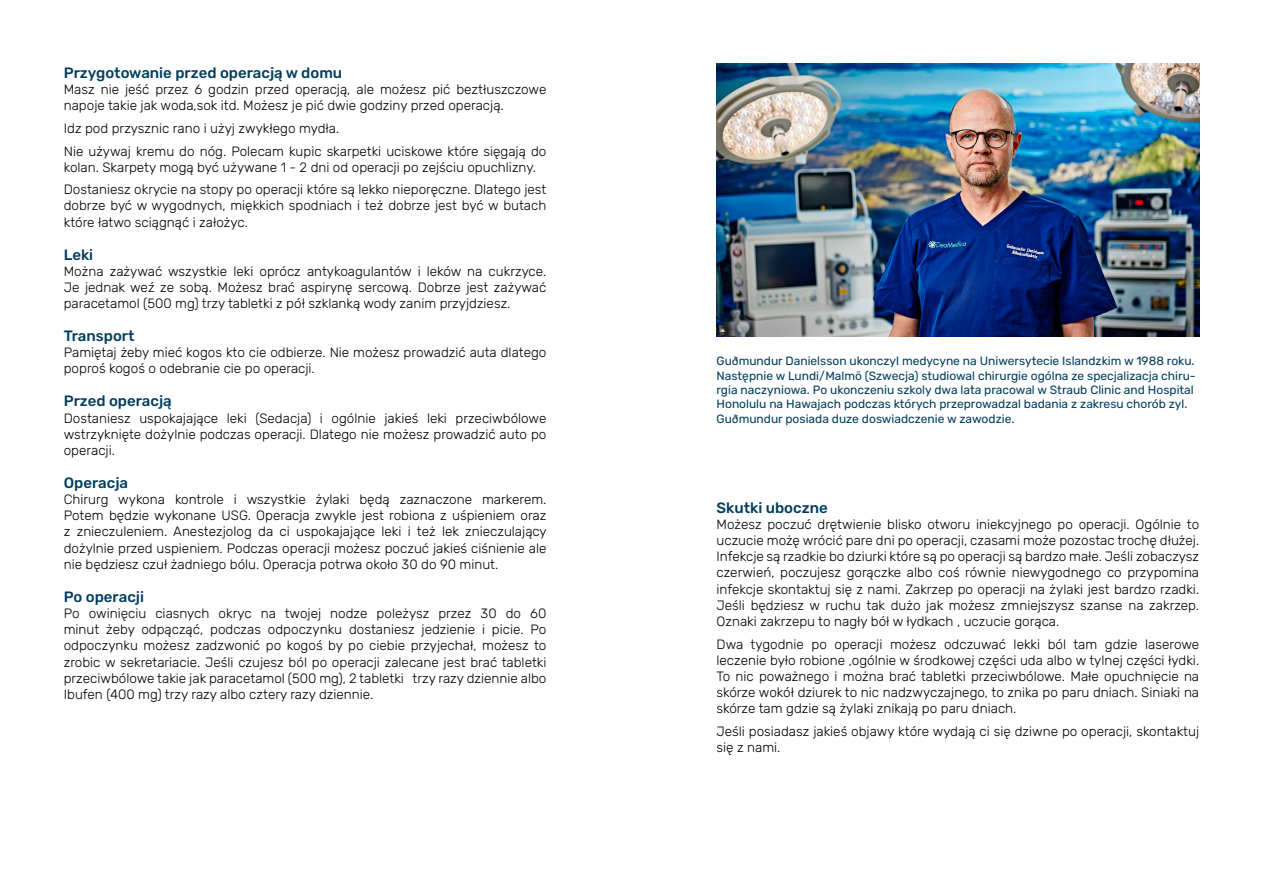
<style>
.page{position:relative;width:1263px;height:893px;background:#fff}
.page>*{position:absolute;margin:0;border:0;box-sizing:border-box;transform-origin:0 0}
.t1{font:500 15px "Rubik";color:#003e5d}
.t2{font:300 13.5px/16.2px "Rubik";color:#000}
.t3{font:12px/14.4px "Rubik";color:#003e5d}
</style>
<div class="page">
<img style="left:716px;top:64px;width:483px;height:273px">
<p class="t1" style="left:64px;top:64px;width:280px">Przygotowanie przed operacją w domu</p>
<p class="t2" style="left:64px;top:82px;width:484px">Masz nie jeść przez 6 godzin przed operacją, ale możesz pić beztłuszczowe napoje takie jak woda,sok itd. Możesz je pić dwie godziny przed operacją.</p>
<p class="t2" style="left:64px;top:117px;width:484px;line-height:22.5px">Idz pod przysznic rano i użyj zwykłego mydła.<br>Nie używaj kremu do nóg. Polecam kupic skarpetki uciskowe które sięgają do</p>
<p class="t2" style="left:64px;top:156px;width:484px;line-height:22.5px">kolan. Skarpety mogą być używane 1 - 2 dni od operacji po zejściu opuchlizny.<br>Dostaniesz okrycie na stopy po operacji które są lekko nieporęczne. Dlatego jest</p>
<p class="t2" style="left:64px;top:198px;width:484px">dobrze być w wygodnych, miękkich spodniach i też dobrze jest być w butach które łatwo sciągnąć i założyc.</p>
<p class="t1" style="left:64px;top:246px;width:31px">Leki</p>
<p class="t2" style="left:64px;top:263px;width:484px;text-align:justify">Można zażywać wszystkie leki oprócz antykoagulantów i leków na cukrzyce.<br>Je jednak weź ze sobą. Możesz brać aspirynę sercową. Dobrze jest zażywać paracetamol (500 mg) trzy tabletki z pół szklanką wody zanim przyjdziesz.</p>
<p class="t1" style="left:64px;top:327px;width:72px">Transport</p>
<p class="t2" style="left:64px;top:345px;width:484px">Pamiętaj żeby mieć kogos kto cie odbierze. Nie możesz prowadzić auta dlatego poproś kogoś o odebranie cie po operacji.</p>
<p class="t1" style="left:64px;top:393px;width:110px">Przed operacją</p>
<p class="t2" style="left:64px;top:410px;width:484px;text-align:justify">Dostaniesz uspokajające leki (Sedacja) i ogólnie jakieś leki przeciwbólowe wstrzyknięte dożylnie podczas operacji. Dlatego nie możesz prowadzić auto po operacji.</p>
<p class="t1" style="left:64px;top:474px;width:66px">Operacja</p>
<p class="t2" style="left:64px;top:492px;width:484px;text-align:justify">Chirurg wykona kontrole i wszystkie żylaki będą zaznaczone markerem.<br>Potem będzie wykonane USG. Operacja zwykle jest robiona z uśpieniem oraz z znieczuleniem. Anestezjolog da ci uspokajające leki i też lek znieczulający dożylnie przed uspieniem. Podczas operacji możesz poczuć jakieś ciśnienie ale nie będziesz czuł żadniego bólu. Operacja potrwa około 30 do 90 minut.</p>
<p class="t1" style="left:64px;top:588px;width:82px">Po operacji</p>
<p class="t2" style="left:64px;top:605px;width:484px;text-align:justify">Po owinięciu ciasnych okryc na twojej nodze poleżysz przez 30 do 60 minut żeby odpącząć, podczas odpoczynku dostaniesz jedzienie i picie. Po odpoczynku możesz zadzwonić po kogoś by po ciebie przyjechał, możesz to zrobic w sekretariacie. Jeśli czujesz ból po operacji zalecane jest brać tabletki przeciwbólowe takie jak paracetamol (500 mg), 2 tabletki trzy razy dziennie albo Ibufen (400 mg) trzy razy albo cztery razy dziennie.</p>
<p class="t3" style="left:716px;top:354px;width:481px">Guðmundur Danielsson ukonczyl medycyne na Uniwersytecie Islandzkim w 1988 roku.<br>Następnie w Lundi/Malmö (Szwecja) studiowal chirurgie ogólna ze specjalizacja chiru&shy;rgia naczyniowa. Po ukonczeniu szkoly dwa lata pracowal w Straub Clinic and Hospital Honolulu na Hawajach podczas których przeprowadzal badania z zakresu chorób zyl.<br>Guðmundur posiada duze doswiadczenie w zawodzie.</p>
<p class="t1" style="left:716px;top:499px;width:113px">Skutki uboczne</p>
<p class="t2" style="left:716px;top:516px;width:484px;text-align:justify">Możesz poczuć drętwienie blisko otworu iniekcyjnego po operacji. Ogólnie to uczucie możę wrócić pare dni po operacji, czasami może pozostac trochę dłużej.<br>Infekcje są rzadkie bo dziurki które są po operacji są bardzo małe. Jeśli zobaczysz czerwień, poczujesz gorączke albo coś równie niewygodnego co przypomina infekcje skontaktuj się z nami. Zakrzep po operacji na żylaki jest bardzo rzadki.<br>Jeśli będziesz w ruchu tak dużo jak możesz zmniejszysz szanse na zakrzep.<br>Oznaki zakrzepu to nagły bół w łydkach , uczucie gorąca.</p>
<p class="t2" style="left:716px;top:636px;width:484px;text-align:justify">Dwa tygodnie po operacji możesz odczuwać lekki ból tam gdzie laserowe leczenie było robione ,ogólnie w środkowej części uda albo w tylnej części łydki.<br>To nic poważnego i można brać tabletki przeciwbólowe. Małe opuchnięcie na skórze wokół dziurek to nic nadzwyczajnego, to znika po paru dniach. Siniaki na skórze tam gdzie są żylaki znikają po paru dniach.</p>
<p class="t2" style="left:716px;top:723px;width:484px">Jeśli posiadasz jakieś objawy które wydają ci się dziwne po operacji, skontaktuj się z nami.</p>
</div>
